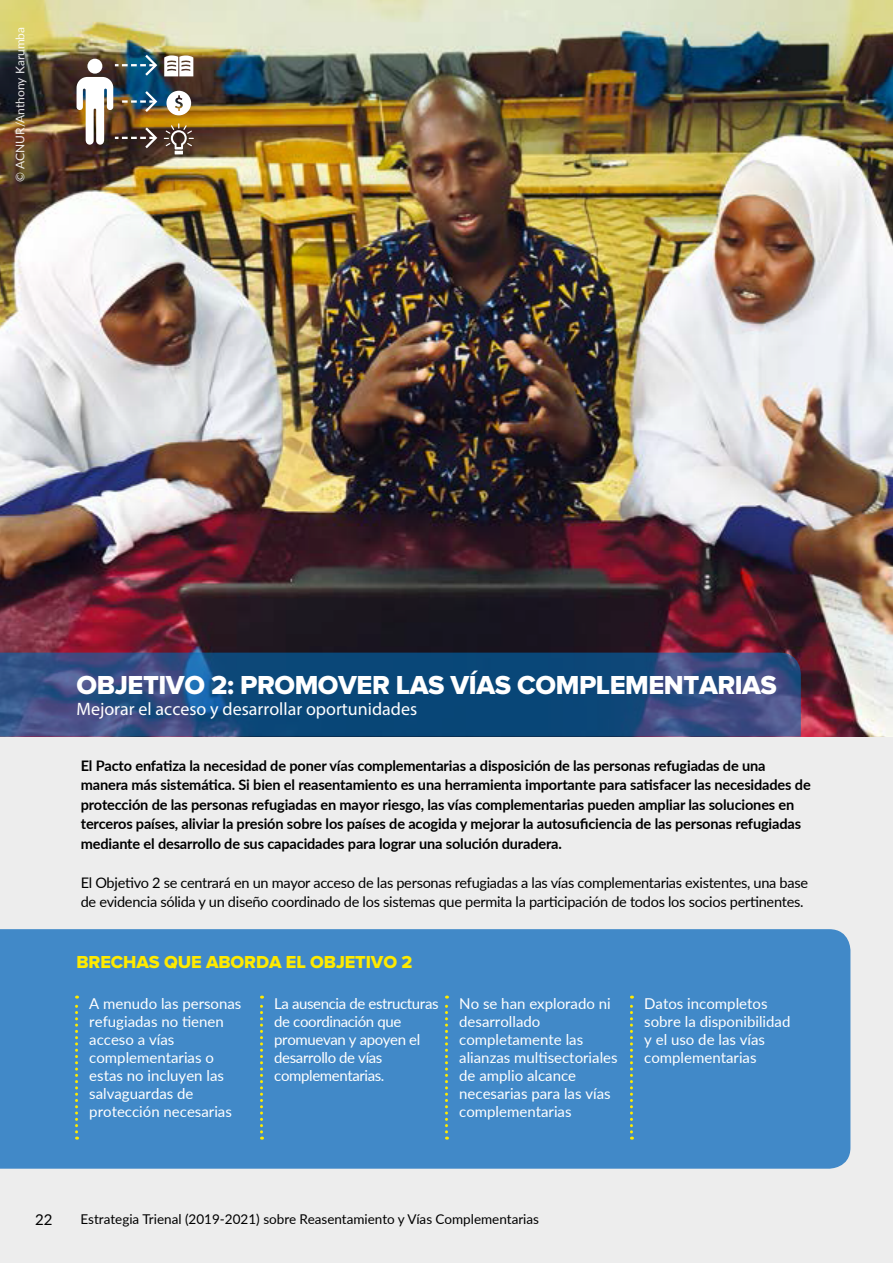
<style>
.page{position:relative;width:893px;height:1263px;background:#ededed}
.page>*{position:absolute;margin:0;border:0;box-sizing:border-box;transform-origin:0 0}
.t1{font:27px "Proxima Nova Extrabld";letter-spacing:-.015em;color:#fff}
.t2{font:500 18px "Proxima Nova";color:#fff}
.t3{font:18px "Proxima Nova Extrabld";letter-spacing:-.005em;color:#ffea00}
.t4{font:15px/18px "Lato";color:#fff}
.t5{font:15px/18px "Lato";letter-spacing:-.025em;color:#fff}
.t6{font:15px "Lato";color:#000}
.t7{font:700 14.55px/19.5px "Lato";letter-spacing:-.01em;color:#000}
.t8{font:14.55px/19.5px "Lato";letter-spacing:-.02em;color:#000}
.t9{font:13.5px "Lato";color:#000}
.t10{font:12px "Lato";color:#fff}
</style>
<div class="page">
<div style="left:0;top:929px;width:850px;height:240px;background:#4189c8"></div>
<img style="left:0;top:0;width:893px;height:736px">
<svg style="left:0;top:653px;width:801px;height:84px;background:#204b7e"></svg>
<svg style="left:75px;top:995px;width:3px;height:144px"></svg>
<svg style="left:260px;top:995px;width:3px;height:144px"></svg>
<svg style="left:445px;top:995px;width:3px;height:144px"></svg>
<svg style="left:630px;top:995px;width:3px;height:144px"></svg>
<img style="left:77px;top:55px;width:80px;height:93px">
<svg style="left:166px;top:91px;width:25px;height:24px"></svg>
<svg style="left:164px;top:55px;width:29px;height:21px"></svg>
<svg style="left:164px;top:123px;width:30px;height:31px"></svg>
<p class="t10" style="left:12px;top:182px;width:157px;rotate:-90deg">© ACNUR/Anthony Karumba</p>
<h1 class="t1" style="left:77px;top:669px;width:702px">OBJETIVO 2: PROMOVER LAS VÍAS COMPLEMENTARIAS</h1>
<p class="t2" style="left:77px;top:698px;width:342px">Mejorar el acceso y desarrollar oportunidades</p>
<p class="t7" style="left:81px;top:755px;width:731px">El Pacto enfatiza la necesidad de poner vías complementarias a disposición de las personas refugiadas de una manera más sistemática. Si bien el reasentamiento es una herramienta importante para satisfacer las necesidades de protección de las personas refugiadas en mayor riesgo, las vías complementarias pueden ampliar las soluciones en terceros países, aliviar la presión sobre los países de acogida y mejorar la autosuficiencia de las personas refugiadas mediante el desarrollo de sus capacidades para lograr una solución duradera.</p>
<p class="t8" style="left:81px;top:872px;width:729px">El Objetivo 2 se centrará en un mayor acceso de las personas refugiadas a las vías complementarias existentes, una base de evidencia sólida y un diseño coordinado de los sistemas que permita la participación de todos los socios pertinentes.</p>
<p class="t3" style="left:77px;top:951px;width:337px">BRECHAS QUE ABORDA EL OBJETIVO 2</p>
<p class="t4" style="left:89px;top:994px;width:154px">A menudo las personas refugiadas no tienen acceso a vías complementarias o estas no incluyen las salvaguardas de protección necesarias</p>
<p class="t5" style="left:274px;top:994px;width:166px">La ausencia de estructuras de coordinación que promuevan y apoyen el desarrollo de vías complementarias.</p>
<p class="t4" style="left:459px;top:994px;width:160px">No se han explorado ni desarrollado completamente las alianzas multisectoriales de amplio alcance necesarias para las vías complementarias</p>
<p class="t4" style="left:644px;top:994px;width:148px">Datos incompletos sobre la disponibilidad y el uso de las vías complementarias</p>
<p class="t6" style="left:35px;top:1209px;width:19px">22</p>
<p class="t9" style="left:81px;top:1209px;width:460px">Estrategia Trienal (2019-2021) sobre Reasentamiento y Vías Complementarias</p>
</div>
